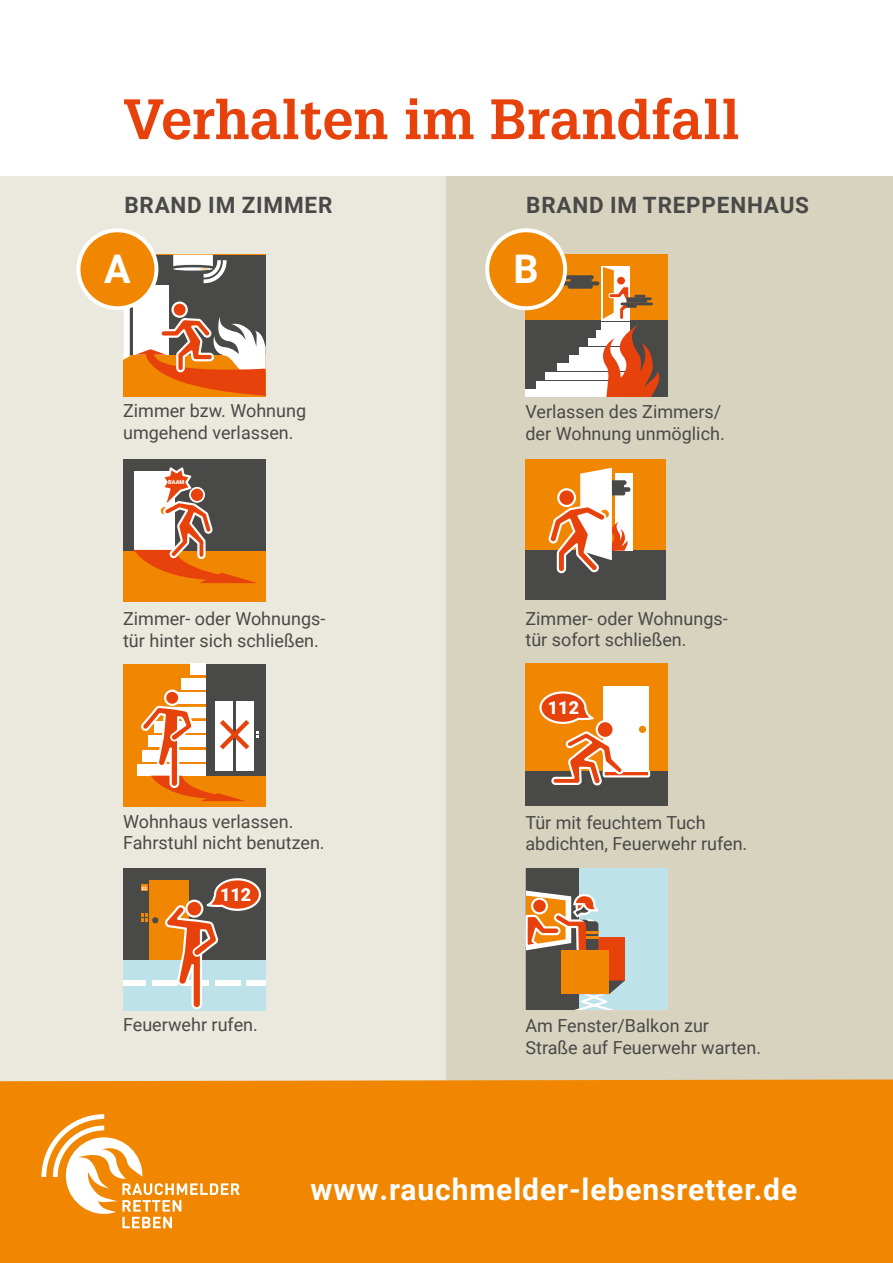
<style>
.page{position:relative;width:893px;height:1263px;background:#fff}
.page>*{position:absolute;margin:0;border:0;box-sizing:border-box;transform-origin:0 0}
.t1{font:700 55.5px "Glypha";color:#e7420c}
.t2{font:700 39.45px "Roboto";color:#fff}
.t3{font:700 30px "Roboto";letter-spacing:.03em;color:#fff}
.t4{font:700 22.5px "Roboto";letter-spacing:.035em;color:#494948}
.t5{font:18px/21.6px "Roboto";color:#494948}
.t6{font:900 17.85px "Roboto";color:#fff}
.t7{font:900 5.7px "Roboto";color:#fff}
.t8{font:900 4.8px "Roboto";color:#fff}
</style>
<div class="page">
<div style="left:1px;top:176px;width:446px;height:917px;background:#ebe9de"></div>
<div style="left:447px;top:176px;width:446px;height:917px;background:#d7d3bf"></div>
<div style="left:0;top:1079px;width:893px;height:184px;background:#f18700"></div>
<svg style="left:41px;top:1114px;width:199px;height:114px"></svg>
<svg style="left:123px;top:255px;width:143px;height:141px;background:#b18567"></svg>
<div style="left:123px;top:459px;width:143px;height:143px;background:#f18700"></div>
<div style="left:123px;top:459px;width:143px;height:91px;background:#494948"></div>
<svg style="left:134px;top:467px;width:124px;height:116px"></svg>
<div style="left:123px;top:664px;width:143px;height:142px;background:#f18700"></div>
<div style="left:137px;top:764px;width:69px;height:12px;background:#fff"></div>
<div style="left:172px;top:692px;width:34px;height:12px;background:#fff"></div>
<div style="left:181px;top:678px;width:25px;height:11px;background:#fff"></div>
<div style="left:190px;top:664px;width:16px;height:11px;background:#fff"></div>
<div style="left:206px;top:664px;width:60px;height:112px;background:#494948"></div>
<div style="left:215px;top:701px;width:18px;height:69px;background:#fff"></div>
<div style="left:236px;top:701px;width:18px;height:69px;background:#fff"></div>
<div style="left:165px;top:691px;width:14px;height:14px;background:#e7420c;border-radius:50%"></div>
<div style="left:164px;top:690px;width:16px;height:16px;border:2px solid #fff;border-radius:50%"></div>
<svg style="left:141px;top:704px;width:118px;height:97px"></svg>
<div style="left:123px;top:868px;width:143px;height:142px;background:#bde2e9"></div>
<div style="left:123px;top:981px;width:23px;height:5px;background:#fff"></div>
<div style="left:246px;top:981px;width:20px;height:5px;background:#fff"></div>
<div style="left:123px;top:868px;width:143px;height:91px;background:#494948"></div>
<svg style="left:141px;top:878px;width:121px;height:132px"></svg>
<div style="left:79px;top:230px;width:77px;height:78px;background:#f18700;border-radius:50%"></div>
<div style="left:77px;top:228px;width:81px;height:82px;border:4px solid #fff;border-radius:50%"></div>
<div style="left:525px;top:255px;width:143px;height:142px;background:#f18700"></div>
<div style="left:525px;top:321px;width:143px;height:76px;background:#494948"></div>
<div style="left:601px;top:266px;width:28px;height:54px;background:#fff"></div>
<div style="left:595px;top:330px;width:34px;height:8px;background:#fff"></div>
<div style="left:588px;top:339px;width:41px;height:7px;background:#fff"></div>
<div style="left:579px;top:347px;width:50px;height:7px;background:#fff"></div>
<div style="left:569px;top:355px;width:60px;height:8px;background:#fff"></div>
<div style="left:557px;top:364px;width:72px;height:7px;background:#fff"></div>
<div style="left:545px;top:372px;width:84px;height:7px;background:#fff"></div>
<div style="left:536px;top:381px;width:93px;height:7px;background:#fff"></div>
<div style="left:525px;top:390px;width:104px;height:7px;background:#fff"></div>
<svg style="left:563px;top:275px;width:31px;height:4px"></svg>
<hr style="left:570px;top:278px;width:22px;height:4px;background:#494948;border-radius:2px">
<svg style="left:568px;top:285px;width:25px;height:4px"></svg>
<hr style="left:553px;top:281px;width:46px;height:4px;background:#494948;border-radius:2px">
<svg style="left:597px;top:267px;width:66px;height:130px"></svg>
<div style="left:525px;top:459px;width:141px;height:141px;background:#f18700"></div>
<div style="left:525px;top:551px;width:141px;height:49px;background:#494948"></div>
<div style="left:615px;top:474px;width:17px;height:77px;background:#fff"></div>
<div style="left:586px;top:487px;width:44px;height:5px;background:#494948;border-radius:2px"></div>
<svg style="left:547px;top:468px;width:82px;height:106px"></svg>
<div style="left:525px;top:664px;width:143px;height:142px;background:#f18700"></div>
<div style="left:525px;top:772px;width:143px;height:34px;background:#494948"></div>
<div style="left:604px;top:687px;width:45px;height:85px;background:#fff"></div>
<div style="left:639px;top:726px;width:7px;height:7px;background:#f18700;border-radius:50%"></div>
<div style="left:604px;top:771px;width:45px;height:5px;background:#e7420c"></div>
<div style="left:603px;top:770px;width:47px;height:7px;border:2px solid #fff"></div>
<svg style="left:538px;top:690px;width:88px;height:96px"></svg>
<div style="left:487px;top:230px;width:78px;height:78px;background:#f18700;border-radius:50%"></div>
<div style="left:485px;top:228px;width:82px;height:82px;border:4px solid #fff;border-radius:50%"></div>
<div style="left:526px;top:868px;width:142px;height:141px;background:#bde2e9"></div>
<div style="left:526px;top:868px;width:52px;height:141px;background:#494948"></div>
<div style="left:577px;top:937px;width:48px;height:43px;background:#e7420c"></div>
<svg style="left:562px;top:980px;width:63px;height:30px"></svg>
<div style="left:562px;top:950px;width:47px;height:44px;background:#f18700"></div>
<svg style="left:525px;top:891px;width:74px;height:64px"></svg>
<h1 class="t1" style="left:123px;top:84px;width:618px">Verhalten im Brandfall</h1>
<p class="t4" style="left:124px;top:190px;width:209px">BRAND IM ZIMMER</p>
<p class="t4" style="left:526px;top:190px;width:284px">BRAND IM TREPPENHAUS</p>
<h2 class="t2" style="left:104px;top:241px;width:28px">A</h2>
<h2 class="t2" style="left:514px;top:241px;width:27px">B</h2>
<p class="t5" style="left:123px;top:399px;width:185px">Zimmer bzw. Wohnung umgehend verlassen.</p>
<p class="t5" style="left:525px;top:400px;width:201px">Verlassen des Zimmers/ der Wohnung unmöglich.</p>
<p class="t7" style="left:168px;top:478px;width:18px">BAAM</p>
<p class="t5" style="left:123px;top:607px;width:204px">Zimmer- oder Wohnungs&shy;tür hinter sich schließen.</p>
<p class="t5" style="left:525px;top:607px;width:204px">Zimmer- oder Wohnungs&shy;tür sofort schließen.</p>
<p class="t6" style="left:548px;top:695px;width:33px">112</p>
<p class="t5" style="left:123px;top:810px;width:203px">Wohnhaus verlassen.<br>Fahrstuhl nicht benutzen.</p>
<p class="t5" style="left:525px;top:811px;width:223px">Tür mit feuchtem Tuch abdichten, Feuerwehr rufen.</p>
<p class="t8" style="left:141px;top:884px;width:7px">23</p>
<p class="t6" style="left:220px;top:882px;width:33px">112</p>
<p class="t5" style="left:123px;top:1013px;width:136px">Feuerwehr rufen.</p>
<p class="t5" style="left:525px;top:1014px;width:237px">Am Fenster/Balkon zur<br>Straße auf Feuerwehr warten.</p>
<h3 class="t3" style="left:311px;top:1168px;width:488px">www.rauchmelder-lebensretter.de</h3>
</div>
